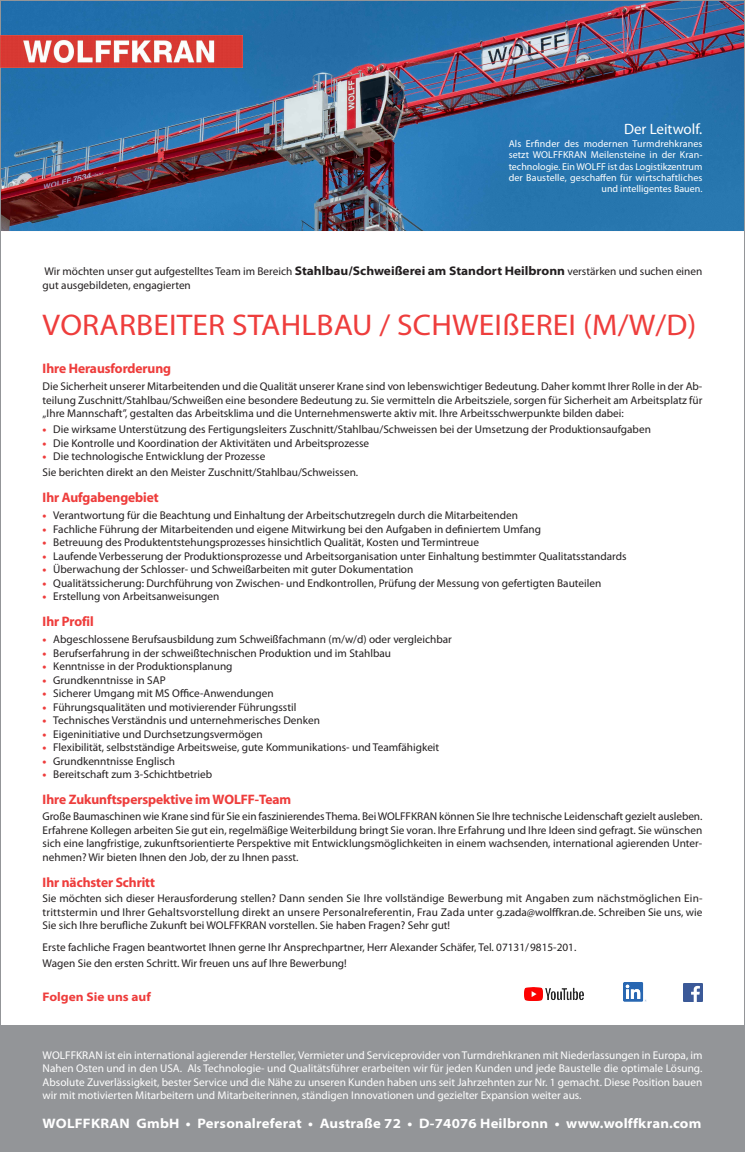
<style>
.page{position:relative;width:745px;height:1152px;background:#fff}
.page>*{position:absolute;margin:0;border:0;box-sizing:border-box;transform-origin:0 0}
.t1{font:30px "Myriad Pro";letter-spacing:.005em;color:#ee3d3c;scale:1.05 1}
.t2{font:15px "Myriad Pro";color:#fff}
.t3{font:13.75px "Myriad Headline";color:#ee3d3c}
.t4{font:700 semi-expanded 13.75px "Myriad Pro";letter-spacing:.015em;color:#fff}
.t5{font:700 semi-expanded 12.5px "Myriad Pro";color:#ee3d3c}
.t6{font:11.25px/13.5px "Myriad Pro";color:#231f20}
.t7{font:11.25px/13.5px "Myriad Pro";color:#fff;text-align:justify}
.t8{font:10px/11.2px "Myriad Pro";letter-spacing:.01em;color:#fff;text-align:right}
.s1{font-weight:700;font-stretch:semi-expanded;font-size:12.5px}
.s2{font-weight:700;font-stretch:semi-expanded;color:#ee3d3c}
</style>
<div class="page">
<div style="left:0;top:1025px;width:744px;height:126px;background:#939598"></div>
<hr style="left:0;top:230px;width:744px;height:1px;background:#ee3d3c">
<img style="left:2px;top:2px;width:740px;height:228px">
<img style="left:0;top:35px;width:242px;height:32px">
<img style="left:524px;top:987px;width:59px;height:14px">
<img style="left:683px;top:983px;width:19px;height:18px">
<img style="left:623px;top:982px;width:21px;height:20px">
<h2 class="t2" style="left:623px;top:123px;width:80px">Der Leitwolf.</h2>
<p class="t8" style="left:508px;top:139px;width:195px">Als Erfinder des modernen Turmdrehkranes setzt WOLFFKRAN Meilensteine in der Kran&shy;technologie. Ein WOLFF ist das Logistikzentrum der Baustelle, geschaffen für wirtschaftliches und intelligentes Bauen.</p>
<p class="t6" style="left:43px;top:265px;width:660px;line-height:14px">Wir möchten unser gut aufgestelltes Team im Bereich <span class="s1">Stahlbau/Schweißerei am Standort Heilbronn</span> verstärken und suchen einen gut ausgebildeten, engagierten</p>
<h1 class="t1" style="left:43px;top:314px;width:623px">VORARBEITER STAHLBAU / SCHWEIßEREI (M/W/D)</h1>
<p class="t3" style="left:43px;top:363px;width:130px">Ihre Herausforderung</p>
<p class="t6" style="left:43px;top:380px;width:660px;text-align:justify">Die Sicherheit unserer Mitarbeitenden und die Qualität unserer Krane sind von lebenswichtiger Bedeutung. Daher kommt Ihrer Rolle in der Ab&shy;teilung Zuschnitt/Stahlbau/Schweißen eine besondere Bedeutung zu. Sie vermitteln die Arbeitsziele, sorgen für Sicherheit am Arbeitsplatz für „Ihre Mannschaft”, gestalten das Arbeitsklima und die Unternehmenswerte aktiv mit. Ihre Arbeitsschwerpunkte bilden dabei:</p>
<p class="t6" style="left:43px;top:423px;width:609px"><span class="s2">•</span> Die wirksame Unterstützung des Fertigungsleiters Zuschnitt/Stahlbau/Schweissen bei der Umsetzung der Produktionsaufgaben</p>
<p class="t6" style="left:43px;top:437px;width:328px"><span class="s2">•</span> Die Kontrolle und Koordination der Aktivitäten und Arbeitsprozesse</p>
<p class="t6" style="left:43px;top:449px;width:317px;line-height:16px"><span class="s2">•</span> Die technologische Entwicklung der Prozesse<br>Sie berichten direkt an den Meister Zuschnitt/Stahlbau/Schweissen.</p>
<p class="t3" style="left:43px;top:492px;width:117px">Ihr Aufgabengebiet</p>
<p class="t6" style="left:43px;top:509px;width:476px"><span class="s2">•</span> Verantwortung für die Beachtung und Einhaltung der Arbeitschutzregeln durch die Mitarbeitenden</p>
<p class="t6" style="left:43px;top:523px;width:499px"><span class="s2">•</span> Fachliche Führung der Mitarbeitenden und eigene Mitwirkung bei den Aufgaben in definiertem Umfang</p>
<p class="t6" style="left:43px;top:536px;width:437px"><span class="s2">•</span> Betreuung des Produktentstehungsprozesses hinsichtlich Qualität, Kosten und Termintreue</p>
<p class="t6" style="left:43px;top:550px;width:585px"><span class="s2">•</span> Laufende Verbesserung der Produktionsprozesse und Arbeitsorganisation unter Einhaltung bestimmter Qualitatsstandards</p>
<p class="t6" style="left:43px;top:563px;width:372px"><span class="s2">•</span> Überwachung der Schlosser- und Schweißarbeiten mit guter Dokumentation</p>
<p class="t6" style="left:43px;top:577px;width:560px"><span class="s2">•</span> Qualitätssicherung: Durchführung von Zwischen- und Endkontrollen, Prüfung der Messung von gefertigten Bauteilen</p>
<p class="t6" style="left:43px;top:590px;width:178px"><span class="s2">•</span> Erstellung von Arbeitsanweisungen</p>
<p class="t3" style="left:43px;top:616px;width:52px">Ihr Profil</p>
<p class="t6" style="left:43px;top:633px;width:410px"><span class="s2">•</span> Abgeschlossene Berufsausbildung zum Schweißfachmann (m/w/d) oder vergleichbar</p>
<p class="t6" style="left:43px;top:647px;width:349px"><span class="s2">•</span> Berufserfahrung in der schweißtechnischen Produktion und im Stahlbau</p>
<p class="t6" style="left:43px;top:660px;width:191px"><span class="s2">•</span> Kenntnisse in der Produktionsplanung</p>
<p class="t6" style="left:43px;top:674px;width:124px"><span class="s2">•</span> Grundkenntnisse in SAP</p>
<p class="t6" style="left:43px;top:687px;width:232px"><span class="s2">•</span> Sicherer Umgang mit MS Office-Anwendungen</p>
<p class="t6" style="left:43px;top:701px;width:255px"><span class="s2">•</span> Führungsqualitäten und motivierender Führungsstil</p>
<p class="t6" style="left:43px;top:714px;width:279px"><span class="s2">•</span> Technisches Verständnis und unternehmerisches Denken</p>
<p class="t6" style="left:43px;top:728px;width:221px"><span class="s2">•</span> Eigeninitiative und Durchsetzungsvermögen</p>
<p class="t6" style="left:43px;top:741px;width:398px"><span class="s2">•</span> Flexibilität, selbstständige Arbeitsweise, gute Kommunikations- und Teamfähigkeit</p>
<p class="t6" style="left:43px;top:755px;width:134px"><span class="s2">•</span> Grundkenntnisse Englisch</p>
<p class="t6" style="left:43px;top:768px;width:171px"><span class="s2">•</span> Bereitschaft zum 3-Schichtbetrieb</p>
<p class="t3" style="left:43px;top:794px;width:250px">Ihre Zukunftsperspektive im WOLFF-Team</p>
<p class="t6" style="left:43px;top:810px;width:660px;text-align:justify">Große Baumaschinen wie Krane sind für Sie ein faszinierendes Thema. BeiWOLFFKRAN können Sie Ihre technische Leidenschaft gezielt ausleben.<br>Erfahrene Kollegen arbeiten Sie gut ein, regelmäßige Weiterbildung bringt Sie voran. Ihre Erfahrung und Ihre Ideen sind gefragt. Sie wünschen sich eine langfristige, zukunftsorientierte Perspektive mit Entwicklungsmöglichkeiten in einem wachsenden, international agierenden Unter&shy;nehmen? Wir bieten Ihnen den Job, der zu Ihnen passt.</p>
<p class="t3" style="left:43px;top:877px;width:114px">Ihr nächster Schritt</p>
<p class="t6" style="left:43px;top:892px;width:661px;text-align:justify">Sie möchten sich dieser Herausforderung stellen? Dann senden Sie Ihre vollständige Bewerbung mit Angaben zum nächstmöglichen Ein&shy;trittstermin und Ihrer Gehaltsvorstellung direkt an unsere Personalreferentin, Frau Zada unter g.zada@wolffkran.de. Schreiben Sie uns, wie Sie sich Ihre berufliche Zukunft bei WOLFFKRAN vorstellen. Sie haben Fragen? Sehr gut!</p>
<p class="t6" style="left:43px;top:939px;width:535px;line-height:16px">Erste fachliche Fragen beantwortet Ihnen gerne Ihr Ansprechpartner, Herr Alexander Schäfer, Tel. 07131/9815-201.<br>Wagen Sie den ersten Schritt. Wir freuen uns auf Ihre Bewerbung!</p>
<p class="t5" style="left:43px;top:991px;width:110px">Folgen Sie uns auf</p>
<p class="t7" style="left:43px;top:1049px;width:660px">WOLFFKRAN ist ein international agierender Hersteller, Vermieter und Serviceprovider von Turmdrehkranen mit Niederlassungen in Europa, im Nahen Osten und in den USA. Als Technologie- und Qualitätsführer erarbeiten wir für jeden Kunden und jede Baustelle die optimale Lösung.<br>Absolute Zuverlässigkeit, bester Service und die Nähe zu unseren Kunden haben uns seit Jahrzehnten zur Nr. 1 gemacht. Diese Position bauen wir mit motivierten Mitarbeitern und Mitarbeiterinnen, ständigen Innovationen und gezielter Expansion weiter aus.</p>
<p class="t4" style="left:43px;top:1118px;width:659px">WOLFFKRAN GmbH • Personalreferat • Austraße 72 • D-74076 Heilbronn • www.wolffkran.com</p>
</div>
